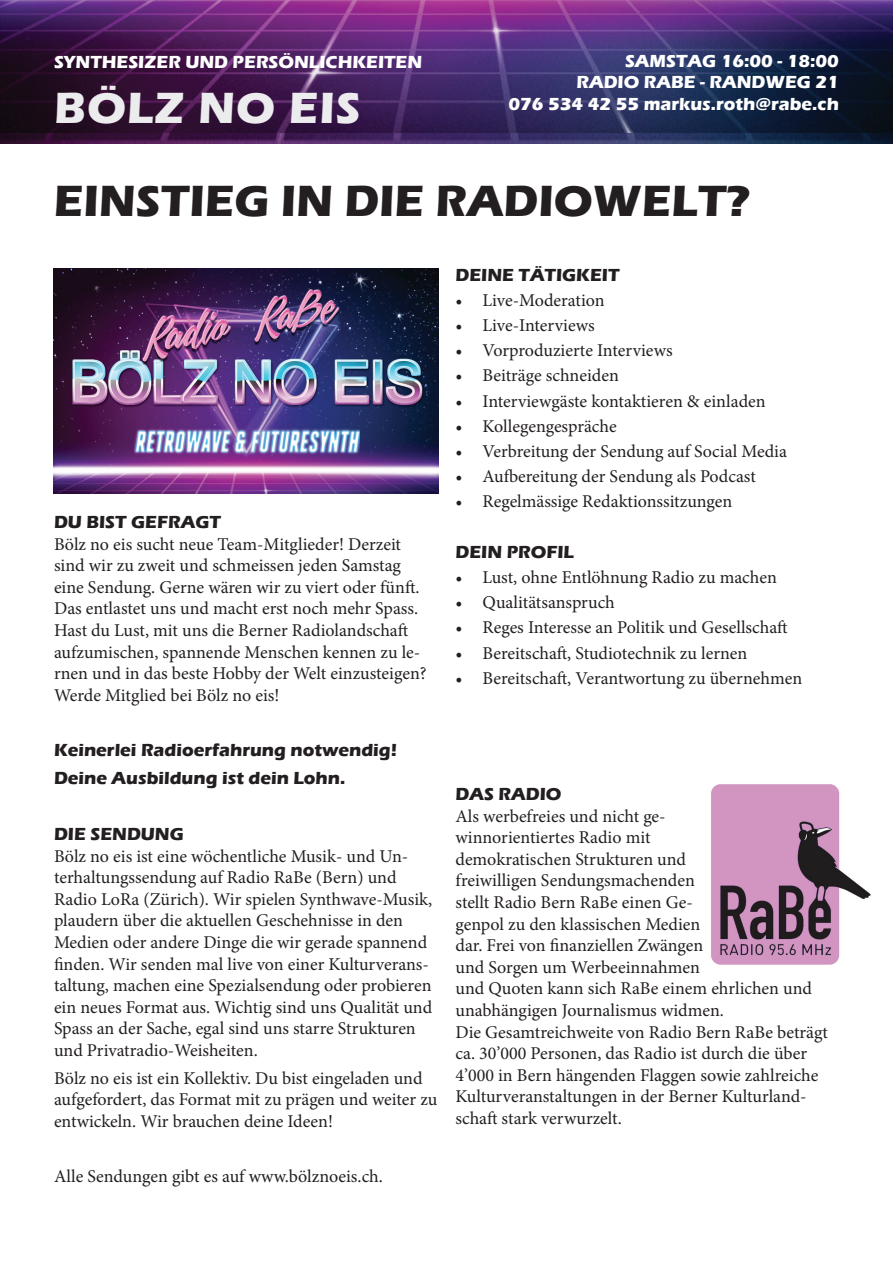
<style>
.page{position:relative;width:893px;height:1263px;background:#fff}
.page>*{position:absolute;margin:0;border:0;box-sizing:border-box;transform-origin:0 0}
.t1{font:700 45px "Eras ITC";color:#231f20}
.t2{font:700 45px "Eras ITC";letter-spacing:.025em;color:#ececee}
.t3{font:18px/21.6px "Minion Pro";color:#231f20}
.t4{font:700 18px/27.6px "Eras ITC";color:#231f20}
.t5{font:700 18px/21.6px "Eras ITC";color:#fff;text-align:right}
</style>
<div class="page">
<img style="left:0;top:0;width:893px;height:144px">
<img style="left:53px;top:268px;width:386px;height:226px">
<img style="left:711px;top:784px;width:160px;height:181px">
<p class="t5" style="left:54px;top:51px;width:370px">SYNTHESIZER UND PERSÖNLICHKEITEN</p>
<p class="t5" style="left:576px;top:50px;width:264px">SAMSTAG 16:00 - 18:00<br>RADIO RABE - RANDWEG 21</p>
<h1 class="t2" style="left:54px;top:82px;width:308px">BÖLZ NO EIS</h1>
<p class="t5" style="left:508px;top:93px;width:332px">076 534 42 55 markus.roth@rabe.ch</p>
<h1 class="t1" style="left:54px;top:175px;width:697px">EINSTIEG IN DIE RADIOWELT?</h1>
<p class="t4" style="left:54px;top:508px;width:168px">DU BIST GEFRAGT</p>
<p class="t3" style="left:54px;top:533px;width:374px">Bölz no eis sucht neue Team-Mitglieder! Derzeit sind wir zu zweit und schmeissen jeden Samstag eine Sendung. Gerne wären wir zu viert oder fünft.<br>Das entlastet uns und macht erst noch mehr Spass.<br>Hast du Lust, mit uns die Berner Radiolandschaft aufzumischen, spannende Menschen kennen zu le&shy;rnen und in das beste Hobby der Welt einzusteigen?<br>Werde Mitglied bei Bölz no eis!</p>
<p class="t4" style="left:54px;top:736px;width:345px">Keinerlei Radioerfahrung notwendig!<br>Deine Ausbildung ist dein Lohn.</p>
<p class="t4" style="left:54px;top:820px;width:131px">DIE SENDUNG</p>
<p class="t3" style="left:54px;top:845px;width:380px">Bölz no eis ist eine wöchentliche Musik- und Un&shy;terhaltungssendung auf Radio RaBe (Bern) und Radio LoRa (Zürich). Wir spielen Synthwave-Musik, plaudern über die aktuellen Geschehnisse in den Medien oder andere Dinge die wir gerade spannend finden. Wir senden mal live von einer Kulturverans&shy;taltung, machen eine Spezialsendung oder probieren ein neues Format aus. Wichtig sind uns Qualität und Spass an der Sache, egal sind uns starre Strukturen und Privatradio-Weisheiten.</p>
<p class="t3" style="left:54px;top:1067px;width:385px">Bölz no eis ist ein Kollektiv. Du bist eingeladen und aufgefordert, das Format mit zu prägen und weiter zu entwickeln. Wir brauchen deine Ideen!</p>
<p class="t3" style="left:54px;top:1165px;width:330px">Alle Sendungen gibt es auf www.bölznoeis.ch.</p>
<p class="t4" style="left:455px;top:261px;width:165px">DEINE TÄTIGKEIT</p>
<p class="t3" style="left:455px;top:289px;width:151px">• Live-Moderation</p>
<p class="t3" style="left:455px;top:314px;width:141px">• Live-Interviews</p>
<p class="t3" style="left:455px;top:340px;width:219px">• Vorproduzierte Interviews</p>
<p class="t3" style="left:455px;top:365px;width:165px">• Beiträge schneiden</p>
<p class="t3" style="left:455px;top:390px;width:312px">• Interviewgäste kontaktieren &amp; einladen</p>
<p class="t3" style="left:455px;top:415px;width:163px">• Kollegengespräche</p>
<p class="t3" style="left:455px;top:440px;width:333px">• Verbreitung der Sendung auf Social Media</p>
<p class="t3" style="left:455px;top:466px;width:302px">• Aufbereitung der Sendung als Podcast</p>
<p class="t3" style="left:455px;top:491px;width:278px">• Regelmässige Redaktionssitzungen</p>
<p class="t4" style="left:455px;top:538px;width:120px">DEIN PROFIL</p>
<p class="t3" style="left:455px;top:566px;width:323px">• Lust, ohne Entlöhnung Radio zu machen</p>
<p class="t3" style="left:455px;top:592px;width:161px">• Qualitätsanspruch</p>
<p class="t3" style="left:455px;top:617px;width:334px">• Reges Interesse an Politik und Gesellschaft</p>
<p class="t3" style="left:455px;top:642px;width:293px">• Bereitschaft, Studiotechnik zu lernen</p>
<p class="t3" style="left:455px;top:667px;width:348px">• Bereitschaft, Verantwortung zu übernehmen</p>
<p class="t4" style="left:455px;top:780px;width:107px">DAS RADIO</p>
<p class="t3" style="left:455px;top:805px;width:374px">Als werbefreies und nicht ge-<br>winnorientiertes Radio mit<br>demokratischen Strukturen und<br>freiwilligen Sendungsmachenden<br>stellt Radio Bern RaBe einen Ge-<br>genpol zu den klassischen Medien<br>dar. Frei von finanziellen Zwängen<br>und Sorgen um Werbeeinnahmen<br>und Quoten kann sich RaBe einem ehrlichen und unabhängigen Journalismus widmen.<br>Die Gesamtreichweite von Radio Bern RaBe beträgt ca. 30’000 Personen, das Radio ist durch die über 4’000 in Bern hängenden Flaggen sowie zahlreiche Kulturveranstaltungen in der Berner Kulturland&shy;schaft stark verwurzelt.</p>
</div>
